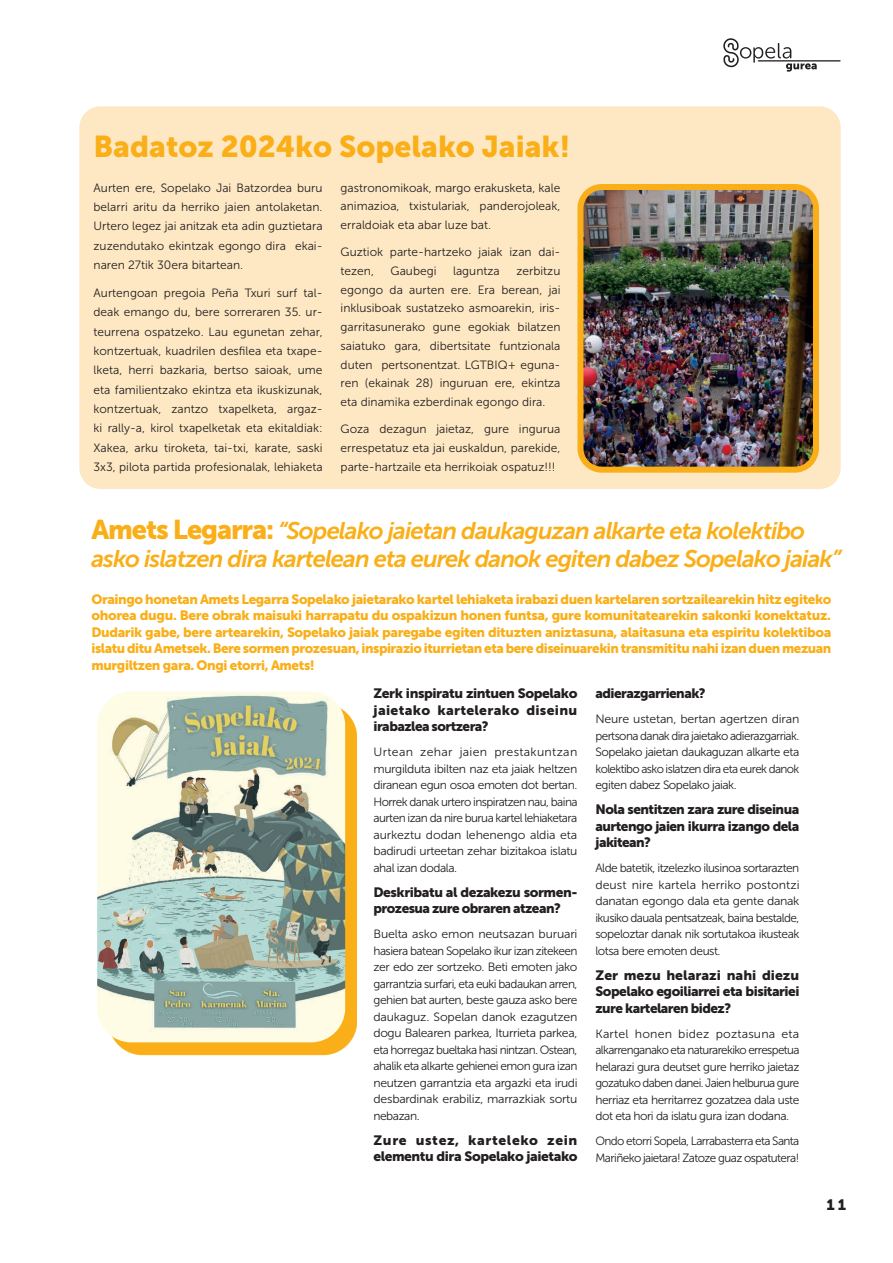
<style>
.page{position:relative;width:893px;height:1263px;background:#fff}
.page>*{position:absolute;margin:0;border:0;box-sizing:border-box;transform-origin:0 0}
.t1{font:30px "Museo Sans 900";color:#faaf18}
.t2{font:italic 24px/28.8px "Museo Sans 700";letter-spacing:-.04em;color:#faaf18}
.t3{font:15px "Museo Sans 900";color:#231f20}
.t4{font:13.5px/16.5px "Museo Sans 900";letter-spacing:-.03em;color:#faaf18;text-align:justify}
.t5{font:13.5px/16.5px "Museo Sans 900";letter-spacing:-.04em;color:#231f20;text-align:justify}
.t6{font:12px/16.5px "Museo Sans 300";letter-spacing:-.02em;color:#231f20;text-align:justify}
.t7{font:12px/16.5px "Museo Sans 300";letter-spacing:-.05em;color:#231f20}
.t8{font:12px/18.8px "Museo Sans 300";color:#231f20}
.s1{font-family:"Museo Sans 900";font-style:normal;font-size:27px}
</style>
<div class="page">
<div style="left:79px;top:106px;width:762px;height:383px;background:#fee8c3;border-radius:21px"></div>
<img style="left:584px;top:191px;width:228px;height:275px">
<div style="left:577px;top:184px;width:242px;height:289px;border:6px solid #faaf18;border-radius:21px"></div>
<svg style="left:115px;top:711px;width:242px;height:344px;background:#f9b429"></svg>
<img style="left:97px;top:691px;width:248px;height:351px">
<hr style="left:758px;top:60px;width:82px;height:2px;background:#231f20">
<svg style="left:723px;top:38px;width:94px;height:34px"></svg>
<h1 class="t1" style="left:94px;top:129px;width:478px">Badatoz 2024ko Sopelako Jaiak!</h1>
<p class="t6" style="left:94px;top:178px;width:231px;line-height:19.4px">Aurten ere, Sopelako Jai Batzordea buru belarri aritu da herriko jaien antolaketan.<br>Urtero legez jai anitzak eta adin guztietara zuzendutako ekintzak egongo dira ekai&shy;naren 27tik 30era bitartean.</p>
<p class="t6" style="left:94px;top:283px;width:231px;line-height:19.4px">Aurtengoan pregoia Peña Txuri surf tal&shy;deak emango du, bere sorreraren 35. ur&shy;teurrena ospatzeko. Lau egunetan zehar, kontzertuak, kuadrilen desfilea eta txape&shy;lketa, herri bazkaria, bertso saioak, ume eta familientzako ekintza eta ikuskizunak, kontzertuak, zantzo txapelketa, argaz&shy;ki rally-a, kirol txapelketak eta ekitaldiak:<br>Xakea, arku tiroketa, tai-txi, karate, saski 3x3, pilota partida profesionalak, lehiaketa</p>
<p class="t6" style="left:341px;top:178px;width:221px;line-height:18.8px">gastronomikoak, margo erakusketa, kale animazioa, txistulariak, panderojoleak, erraldoiak eta abar luze bat.</p>
<p class="t8" style="left:341px;top:243px;width:221px">Guztiok parte-hartzeko jaiak izan dai&shy;tezen,</p>
<p class="t8" style="left:391px;top:262px;width:47px">Gaubegi</p>
<p class="t8" style="left:453px;top:262px;width:48px">laguntza</p>
<p class="t6" style="left:341px;top:262px;width:221px;line-height:18.8px;text-indent:176px">zerbitzu egongo da aurten ere. Era berean, jai inklusiboak sustatzeko asmoarekin, iris&shy;garritasunerako gune egokiak bilatzen saiatuko gara, dibertsitate funtzionala duten pertsonentzat. LGTBIQ+ eguna&shy;ren (ekainak 28) inguruan ere, ekintza eta dinamika ezberdinak egongo dira.</p>
<p class="t6" style="left:341px;top:420px;width:221px;line-height:18.8px">Goza dezagun jaietaz, gure ingurua errespetatuz eta jai euskaldun, parekide, parte-hartzaile eta herrikoiak ospatuz!!!</p>
<h2 class="t2" style="left:91px;top:516px;width:751px"><span class="s1">Amets Legarra:</span> “Sopelako jaietan daukaguzan alkarte eta kolektibo asko islatzen dira kartelean eta eurek danok egiten dabez Sopelako jaiak”</h2>
<p class="t4" style="left:91px;top:590px;width:741px">Oraingo honetan Amets Legarra Sopelako jaietarako kartel lehiaketa irabazi duen kartelaren sortzailearekin hitz egiteko ohorea dugu. Bere obrak maisuki harrapatu du ospakizun honen funtsa, gure komunitatearekin sakonki konektatuz.<br>Dudarik gabe, bere artearekin, Sopelako jaiak paregabe egiten dituzten aniztasuna, alaitasuna eta espiritu kolektiboa islatu ditu Ametsek. Bere sormen prozesuan, inspirazio iturrietan eta bere diseinuarekin transmititu nahi izan duen mezuan murgiltzen gara. Ongi etorri, Amets!</p>
<p class="t5" style="left:373px;top:685px;width:205px">Zerk inspiratu zintuen Sopelako jaietako kartelerako diseinu irabazlea sortzera?</p>
<p class="t6" style="left:373px;top:744px;width:206px">Urtean zehar jaien prestakuntzan murgilduta ibilten naz eta jaiak heltzen diranean egun osoa emoten dot bertan.<br>Horrek danak urtero inspiratzen nau, baina aurten izan da nire burua kartel lehiaketara aurkeztu dodan lehenengo aldia eta badirudi urteetan zehar bizitakoa islatu ahal izan dodala.</p>
<p class="t5" style="left:373px;top:884px;width:205px">Deskribatu al dezakezu sormen&shy;prozesua zure obraren atzean?</p>
<p class="t6" style="left:373px;top:926px;width:206px">Buelta asko emon neutsazan buruari hasiera batean Sopelako ikur izan zitekeen zer edo zer sortzeko. Beti emoten jako garrantzia surfari, eta euki badaukan arren, gehien bat aurten, beste gauza asko bere daukaguz. Sopelan danok ezagutzen dogu Balearen parkea, Iturrieta parkea, eta horregaz bueltaka hasi nintzan. Ostean, ahalik eta alkarte gehienei emon gura izan neutzen garrantzia eta argazki eta irudi desbardinak erabiliz, marrazkiak sortu nebazan.</p>
<p class="t5" style="left:373px;top:1132px;width:205px">Zure ustez, karteleko zein elementu dira Sopelako jaietako</p>
<p class="t5" style="left:595px;top:685px;width:112px">adierazgarrienak?</p>
<p class="t6" style="left:595px;top:711px;width:206px">Neure ustetan, bertan agertzen diran pertsona danak dira jaietako adierazgarriak.<br>Sopelako jaietan daukaguzan alkarte eta kolektibo asko islatzen dira eta eurek danok egiten dabez Sopelako jaiak.</p>
<p class="t5" style="left:595px;top:801px;width:205px">Nola sentitzen zara zure diseinua aurtengo jaien ikurra izango dela jakitean?</p>
<p class="t6" style="left:595px;top:860px;width:206px">Alde batetik, itzelezko ilusinoa sortarazten deust nire kartela herriko postontzi danatan egongo dala eta gente danak ikusiko dauala pentsatzeak, baina bestalde, sopeloztar danak nik sortutakoa ikusteak lotsa bere emoten deust.</p>
<p class="t5" style="left:595px;top:967px;width:206px">Zer mezu helarazi nahi diezu Sopelako egoiliarrei eta bisitariei zure kartelaren bidez?</p>
<p class="t6" style="left:595px;top:1025px;width:206px">Kartel honen bidez poztasuna eta alkarrenganako eta naturarekiko errespetua helarazi gura deutset gure herriko jaietaz gozatuko daben danei. Jaien helburua gure herriaz eta herritarrez gozatzea dala uste dot eta hori da islatu gura izan dodana.</p>
<p class="t7" style="left:595px;top:1133px;width:205px">Ondo etorri Sopela, Larrabasterra eta Santa<br>Mariñeko jaietara! Zatoze guaz ospatutera!</p>
<p class="t3" style="left:826px;top:1196px;width:21px">11</p>
</div>
